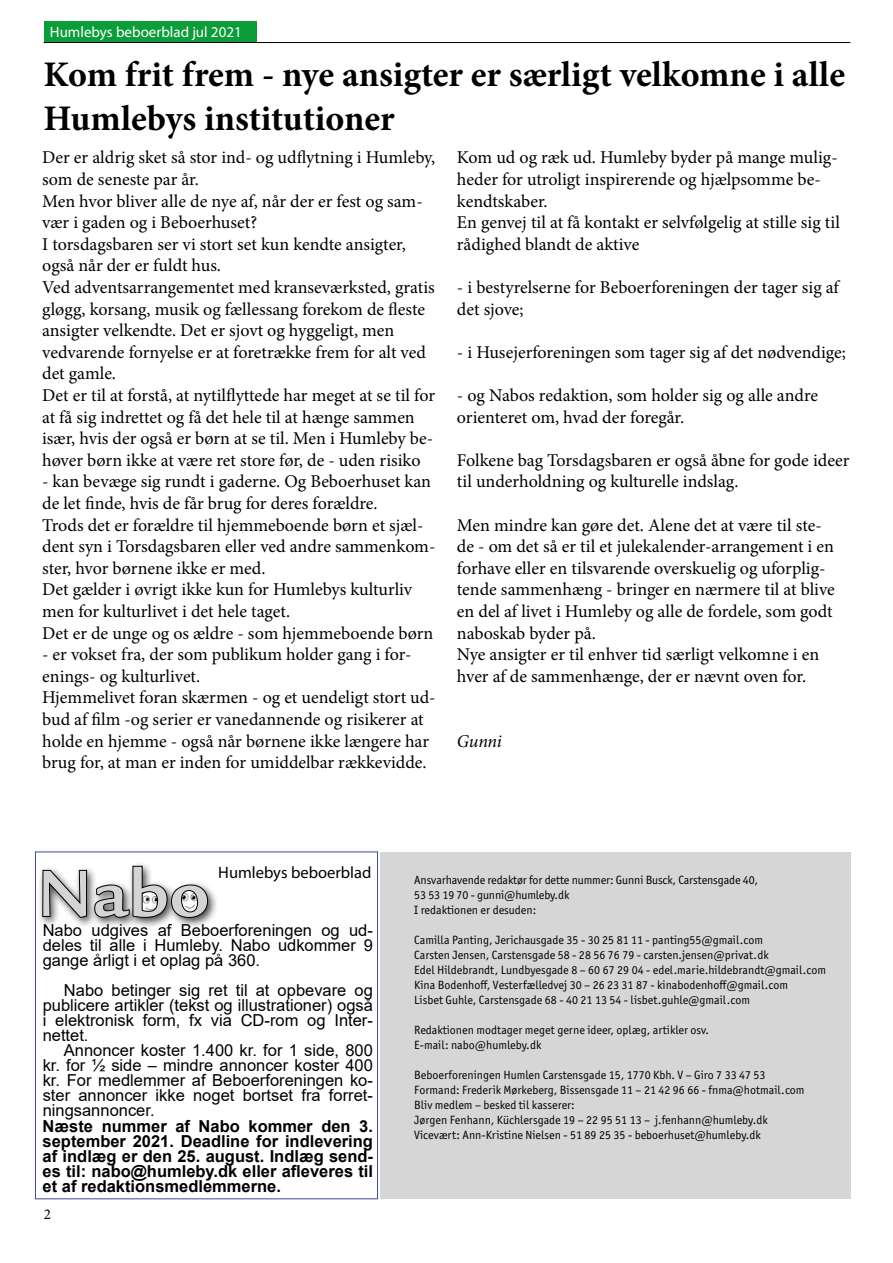
<style>
.page{position:relative;width:893px;height:1263px;background:#fff}
.page>*{position:absolute;margin:0;border:0;box-sizing:border-box;transform-origin:0 0}
.t1{font:700 36px/43.2px "Minion Pro";letter-spacing:-.005em;color:#000}
.t2{font:18px/21.6px "Minion Pro";color:#000}
.t3{font:italic 18px "Minion Pro";letter-spacing:-.015em;color:#000}
.t4{font:16.5px/15px "Arial";color:#000;text-align:justify}
.t5{font:700 16.5px/15px "Arial";color:#000;text-align:justify}
.t6{font:16.5px "Myriad Pro";color:#000}
.t7{font:15px "Myriad Pro";color:#fff}
.t8{font:15px "Minion Pro";color:#000}
.t9{font:12px/15px "Officina Sans ITC Pro";color:#000}
</style>
<div class="page">
<div style="left:44px;top:21px;width:213px;height:22px;background:#0c9c39"></div>
<hr style="left:44px;top:42px;width:806px;height:1px;background:#000">
<div style="left:381px;top:852px;width:470px;height:347px;background:#d6d6d6"></div>
<div style="left:35px;top:851px;width:343px;height:348px;border:1px solid #3e4898"></div>
<div style="left:37px;top:861px;width:182px;height:68px;background:#000;opacity:.75"></div>
<svg style="left:42px;top:851px;width:166px;height:78px"></svg>
<p class="t7" style="left:50px;top:23px;width:193px">Humlebys beboerblad jul 2021</p>
<h1 class="t1" style="left:44px;top:53px;width:803px">Kom frit frem - nye ansigter er særligt velkomne i alle<br>Humlebys institutioner</h1>
<p class="t2" style="left:42px;top:147px;width:395px">Der er aldrig sket så stor ind- og udflytning i Humleby, som de seneste par år.<br>Men hvor bliver alle de nye af, når der er fest og sam&shy;vær i gaden og i Beboerhuset?<br>I torsdagsbaren ser vi stort set kun kendte ansigter, også når der er fuldt hus.<br>Ved adventsarrangementet med kranseværksted, gratis gløgg, korsang, musik og fællessang forekom de fleste ansigter velkendte. Det er sjovt og hyggeligt, men vedvarende fornyelse er at foretrække frem for alt ved det gamle.<br>Det er til at forstå, at nytilflyttede har meget at se til for at få sig indrettet og få det hele til at hænge sammen især, hvis der også er børn at se til. Men i Humleby be&shy;høver børn ikke at være ret store før, de - uden risiko</p>
<p class="t2" style="left:42px;top:471px;width:395px">- kan bevæge sig rundt i gaderne. Og Beboerhuset kan de let finde, hvis de får brug for deres forældre.<br>Trods det er forældre til hjemmeboende børn et sjæl&shy;dent syn i Torsdagsbaren eller ved andre sammenkom&shy;ster, hvor børnene ikke er med.<br>Det gælder i øvrigt ikke kun for Humlebys kulturliv men for kulturlivet i det hele taget.<br>Det er de unge og os ældre - som hjemmeboende børn</p>
<p class="t2" style="left:42px;top:644px;width:395px">- er vokset fra, der som publikum holder gang i for&shy;enings- og kulturlivet.<br>Hjemmelivet foran skærmen - og et uendeligt stort ud&shy;bud af film -og serier er vanedannende og risikerer at holde en hjemme - også når børnene ikke længere har brug for, at man er inden for umiddelbar rækkevidde.</p>
<p class="t2" style="left:457px;top:147px;width:384px">Kom ud og ræk ud. Humleby byder på mange mulig&shy;heder for utroligt inspirerende og hjælpsomme be&shy;kendtskaber.<br>En genvej til at få kontakt er selvfølgelig at stille sig til rådighed blandt de aktive</p>
<p class="t2" style="left:457px;top:276px;width:383px">- i bestyrelserne for Beboerforeningen der tager sig af det sjove;</p>
<p class="t2" style="left:457px;top:341px;width:390px">- i Husejerforeningen som tager sig af det nødvendige;</p>
<p class="t2" style="left:457px;top:384px;width:363px">- og Nabos redaktion, som holder sig og alle andre orienteret om, hvad der foregår.</p>
<p class="t2" style="left:457px;top:449px;width:394px">Folkene bag Torsdagsbaren er også åbne for gode ideer til underholdning og kulturelle indslag.</p>
<p class="t2" style="left:457px;top:514px;width:379px">Men mindre kan gøre det. Alene det at være til ste&shy;de - om det så er til et julekalender-arrangement i en forhave eller en tilsvarende overskuelig og uforplig&shy;tende sammenhæng - bringer en nærmere til at blive en del af livet i Humleby og alle de fordele, som godt naboskab byder på.<br>Nye ansigter er til enhver tid særligt velkomne i en hver af de sammenhænge, der er nævnt oven for.</p>
<p class="t3" style="left:457px;top:728px;width:46px">Gunni</p>
<p class="t6" style="left:218px;top:863px;width:155px">Humlebys beboerblad</p>
<p class="t4" style="left:43px;top:922px;width:332px">Nabo udgives af Beboerforeningen og ud&shy;deles til alle i Humleby. Nabo udkommer 9 gange årligt i et oplag på 360.</p>
<p class="t4" style="left:43px;top:982px;width:332px;text-indent:21px">Nabo betinger sig ret til at opbevare og publicere artikler (tekst og illustrationer) også i elektronisk form, fx via CD-rom og Inter&shy;nettet.</p>
<p class="t4" style="left:43px;top:1042px;width:332px;text-indent:21px">Annoncer koster 1.400 kr. for 1 side, 800 kr. for ½ side – mindre annoncer koster 400 kr. For medlemmer af Beboerforeningen ko&shy;ster annoncer ikke noget bortset fra forret&shy;ningsannoncer.</p>
<p class="t5" style="left:43px;top:1119px;width:332px">Næste nummer af Nabo kommer den 3. september 2021. Deadline for indlevering af indlæg er den 25. august. Indlæg send&shy;es til: nabo@humleby.dk eller afleveres til et af redaktionsmedlemmerne.</p>
<p class="t8" style="left:44px;top:1204px;width:9px">2</p>
<p class="t9" style="left:414px;top:873px;width:345px">Ansvarhavende redaktør for dette nummer: Gunni Busck, Carstensgade 40,<br>53 53 19 70 - gunni@humleby.dk<br>I redaktionen er desuden:</p>
<p class="t9" style="left:414px;top:933px;width:413px">Camilla Panting, Jerichausgade 35 - 30 25 81 11 - panting55@gmail.com<br>Carsten Jensen, Carstensgade 58 - 28 56 76 79 - carsten.jensen@privat.dk<br>Edel Hildebrandt, Lundbyesgade 8 – 60 67 29 04 - edel.marie.hildebrandt@gmail.com Kina Bodenhoff, Vesterfælledvej 30 – 26 23 31 87 - kinabodenhoff@gmail.com<br>Lisbet Guhle, Carstensgade 68 - 40 21 13 54 - lisbet.guhle@gmail.com</p>
<p class="t9" style="left:414px;top:1023px;width:296px">Redaktionen modtager meget gerne ideer, oplæg, artikler osv.<br>E-mail: nabo@humleby.dk</p>
<p class="t9" style="left:414px;top:1068px;width:392px">Beboerforeningen Humlen Carstensgade 15, 1770 Kbh. V – Giro 7 33 47 53<br>Formand: Frederik Mørkeberg, Bissensgade 11 – 21 42 96 66 - fnma@hotmail.com Bliv medlem – besked til kasserer:<br>Jørgen Fenhann, Küchlersgade 19 – 22 95 51 13 – j.fenhann@humleby.dk Vicevært: Ann-Kristine Nielsen - 51 89 25 35 - beboerhuset@humleby.dk</p>
</div>
